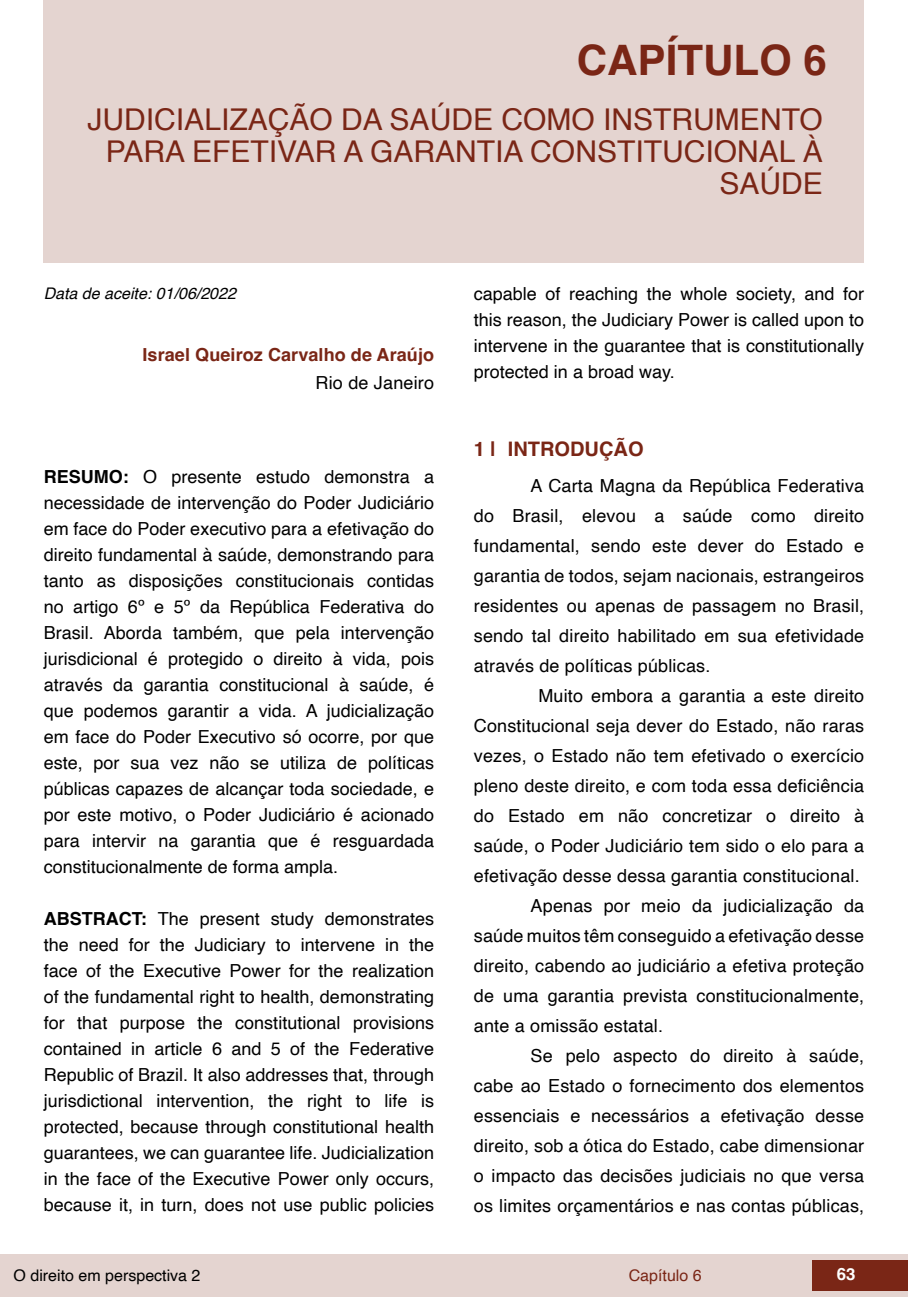
<style>
.page{position:relative;width:908px;height:1304px;background:#fff}
.page>*{position:absolute;margin:0;border:0;box-sizing:border-box;transform-origin:0 0}
.t1{font:700 42px "Helvetica";color:#7a2616}
.t2{font:30px/32px "Helvetica";color:#7a2616;text-align:right}
.t3{font:700 20px "Helvetica";color:#7a2616}
.t4{font:18px/26px "Helvetica";letter-spacing:.01em;color:#000;text-align:justify}
.t5{font:700 18px "Helvetica";letter-spacing:.005em;color:#7a2616}
.t6{font:700 16.8px "Helvetica";color:#fff}
.t7{font:italic 16px "Helvetica";color:#000}
.t8{font:16px "Helvetica";color:#000}
.t9{font:16px "Helvetica";color:#7a2616}
.s1{font-weight:700}
</style>
<div class="page">
<div style="left:0;top:1254px;width:906px;height:43px;background:#e4d4d0"></div>
<div style="left:812px;top:1261px;width:95px;height:30px;background:#7a2616"></div>
<div style="left:44px;top:0;width:819px;height:263px;background:#e4d4d0"></div>
<h1 class="t1" style="left:576px;top:35px;width:251px">CAPÍTULO 6</h1>
<h2 class="t2" style="left:87px;top:104px;width:736px">JUDICIALIZAÇÃO DA SAÚDE COMO INSTRUMENTO<br>PARA EFETIVAR A GARANTIA CONSTITUCIONAL À<br>SAÚDE</h2>
<p class="t7" style="left:44px;top:280px;width:194px">Data de aceite: 01/06/2022</p>
<p class="t5" style="left:142px;top:344px;width:293px">Israel Queiroz Carvalho de Araújo</p>
<p class="t4" style="left:315px;top:370px;width:120px">Rio de Janeiro</p>
<p class="t4" style="left:44px;top:464px;width:392px"><span class="s1">RESUMO:</span> O presente estudo demonstra a necessidade de intervenção do Poder Judiciário em face do Poder executivo para a efetivação do direito fundamental à saúde, demonstrando para tanto as disposições constitucionais contidas no artigo 6º e 5º da República Federativa do Brasil. Aborda também, que pela intervenção jurisdicional é protegido o direito à vida, pois através da garantia constitucional à saúde, é que podemos garantir a vida. A judicialização em face do Poder Executivo só ocorre, por que este, por sua vez não se utiliza de políticas públicas capazes de alcançar toda sociedade, e por este motivo, o Poder Judiciário é acionado para intervir na garantia que é resguardada constitucionalmente de forma ampla.</p>
<p class="t4" style="left:44px;top:906px;width:392px"><span class="s1">ABSTRACT:</span> The present study demonstrates the need for the Judiciary to intervene in the face of the Executive Power for the realization of the fundamental right to health, demonstrating for that purpose the constitutional provisions contained in article 6 and 5 of the Federative Republic of Brazil. It also addresses that, through jurisdictional intervention, the right to life is protected, because through constitutional health guarantees, we can guarantee life. Judicialization in the face of the Executive Power only occurs, because it, in turn, does not use public policies</p>
<p class="t4" style="left:473px;top:281px;width:392px">capable of reaching the whole society, and for this reason, the Judiciary Power is called upon to intervene in the guarantee that is constitutionally protected in a broad way.</p>
<p class="t3" style="left:473px;top:437px;width:171px">1 | INTRODUÇÃO</p>
<p class="t4" style="left:473px;top:471px;width:392px;line-height:30px;text-indent:57px">A Carta Magna da República Federativa do Brasil, elevou a saúde como direito fundamental, sendo este dever do Estado e garantia de todos, sejam nacionais, estrangeiros residentes ou apenas de passagem no Brasil, sendo tal direito habilitado em sua efetividade através de políticas públicas.</p>
<p class="t4" style="left:538px;top:683px;width:327px">Muito embora a garantia a este direito</p>
<p class="t4" style="left:473px;top:713px;width:392px">Constitucional seja dever do Estado, não raras</p>
<p class="t4" style="left:473px;top:743px;width:392px">vezes, o Estado não tem efetivado o exercício</p>
<p class="t4" style="left:473px;top:773px;width:391px">pleno deste direito, e com toda essa deficiência</p>
<p class="t4" style="left:473px;top:803px;width:392px">do Estado em não concretizar o direito à</p>
<p class="t4" style="left:473px;top:833px;width:391px">saúde, o Poder Judiciário tem sido o elo para a</p>
<p class="t4" style="left:473px;top:863px;width:387px">efetivação desse dessa garantia constitucional.</p>
<p class="t4" style="left:530px;top:893px;width:335px">Apenas por meio da judicialização da</p>
<p class="t4" style="left:473px;top:923px;width:391px">saúde muitos têm conseguido a efetivação desse</p>
<p class="t4" style="left:473px;top:953px;width:391px">direito, cabendo ao judiciário a efetiva proteção</p>
<p class="t4" style="left:473px;top:983px;width:391px">de uma garantia prevista constitucionalmente,</p>
<p class="t4" style="left:473px;top:1013px;width:191px">ante a omissão estatal.</p>
<p class="t4" style="left:530px;top:1043px;width:335px">Se pelo aspecto do direito à saúde,</p>
<p class="t4" style="left:473px;top:1073px;width:391px">cabe ao Estado o fornecimento dos elementos</p>
<p class="t4" style="left:473px;top:1103px;width:391px">essenciais e necessários a efetivação desse</p>
<p class="t4" style="left:473px;top:1133px;width:392px">direito, sob a ótica do Estado, cabe dimensionar</p>
<p class="t4" style="left:473px;top:1163px;width:391px">o impacto das decisões judiciais no que versa</p>
<p class="t4" style="left:473px;top:1193px;width:392px">os limites orçamentários e nas contas públicas,</p>
<p class="t8" style="left:14px;top:1263px;width:188px">O direito em perspectiva 2</p>
<p class="t9" style="left:628px;top:1263px;width:74px">Capítulo 6</p>
<p class="t6" style="left:836px;top:1264px;width:20px">63</p>
</div>
